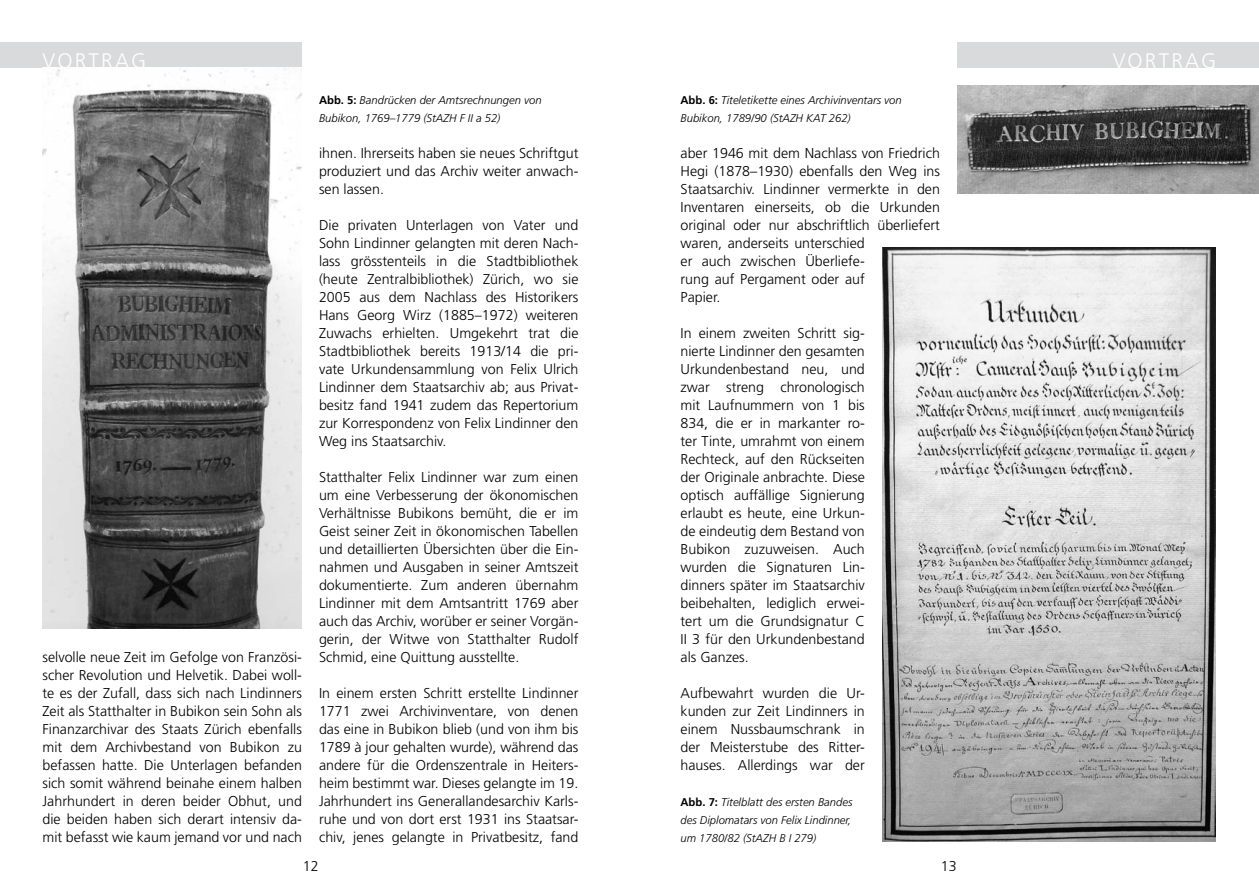
<style>
.page{position:relative;width:1259px;height:893px;background:#fff}
.page>*{position:absolute;margin:0;border:0;box-sizing:border-box;transform-origin:0 0}
.t1{font:300 21px "Frutiger";letter-spacing:.1em;color:#fff}
.t2{font:300 14.25px/18px "Frutiger";color:#000;text-align:justify}
.t3{font:italic 300 11.25px/18px "Frutiger";color:#000}
.s1{font-weight:700;font-style:normal}
</style>
<div class="page">
<div style="left:0;top:43px;width:302px;height:25px;background:#d9dadb"></div>
<div style="left:957px;top:43px;width:302px;height:25px;background:#d9dadb"></div>
<img style="left:43px;top:68px;width:259px;height:561px">
<img style="left:957px;top:86px;width:302px;height:108px">
<img style="left:883px;top:248px;width:332px;height:594px">
<h1 class="t1" style="left:43px;top:49px;width:105px">VORTRAG</h1>
<h1 class="t1" style="left:1112px;top:49px;width:105px">VORTRAG</h1>
<p class="t2" style="left:43px;top:648px;width:261px">selvolle neue Zeit im Gefolge von Französi&shy;scher Revolution und Helvetik. Dabei woll&shy;te es der Zufall, dass sich nach Lindinners Zeit als Statthalter in Bubikon sein Sohn als Finanzarchivar des Staats Zürich ebenfalls mit dem Archivbestand von Bubikon zu befassen hatte. Die Unterlagen befanden sich somit während beinahe einem halben Jahrhundert in deren beider Obhut, und die beiden haben sich derart intensiv da&shy;mit befasst wie kaum jemand vor und nach</p>
<p class="t3" style="left:319px;top:91px;width:224px"><span class="s1">Abb. 5:</span> Bandrücken der Amtsrechnungen von<br>Bubikon, 1769–1779 (StAZH F II a 52)</p>
<p class="t2" style="left:319px;top:144px;width:261px">ihnen. Ihrerseits haben sie neues Schriftgut produziert und das Archiv weiter anwach&shy;sen lassen.</p>
<p class="t2" style="left:319px;top:216px;width:261px">Die privaten Unterlagen von Vater und Sohn Lindinner gelangten mit deren Nach&shy;lass grösstenteils in die Stadtbibliothek (heute Zentralbibliothek) Zürich, wo sie 2005 aus dem Nachlass des Historikers Hans Georg Wirz (1885–1972) weiteren Zuwachs erhielten. Umgekehrt trat die Stadtbibliothek bereits 1913/14 die pri&shy;vate Urkundensammlung von Felix Ulrich Lindinner dem Staatsarchiv ab; aus Privat&shy;besitz fand 1941 zudem das Repertorium zur Korrespondenz von Felix Lindinner den Weg ins Staatsarchiv.</p>
<p class="t2" style="left:319px;top:468px;width:261px">Statthalter Felix Lindinner war zum einen um eine Verbesserung der ökonomischen Verhältnisse Bubikons bemüht, die er im Geist seiner Zeit in ökonomischen Tabellen und detaillierten Übersichten über die Ein&shy;nahmen und Ausgaben in seiner Amtszeit dokumentierte. Zum anderen übernahm Lindinner mit dem Amtsantritt 1769 aber auch das Archiv, worüber er seiner Vorgän&shy;gerin, der Witwe von Statthalter Rudolf Schmid, eine Quittung ausstellte.</p>
<p class="t2" style="left:319px;top:684px;width:261px">In einem ersten Schritt erstellte Lindinner 1771 zwei Archivinventare, von denen das eine in Bubikon blieb (und von ihm bis 1789 à jour gehalten wurde), während das andere für die Ordenszentrale in Heiters&shy;heim bestimmt war. Dieses gelangte im 19.<br>Jahrhundert ins Generallandesarchiv Karls&shy;ruhe und von dort erst 1931 ins Staatsar&shy;chiv, jenes gelangte in Privatbesitz, fand</p>
<p class="t3" style="left:680px;top:91px;width:223px"><span class="s1">Abb. 6:</span> Titeletikette eines Archivinventars von<br>Bubikon, 1789/90 (StAZH KAT 262)</p>
<p class="t2" style="left:680px;top:144px;width:261px;text-align:left">aber 1946 mit dem Nachlass von Friedrich Hegi (1878–1930) ebenfalls den Weg ins Staatsarchiv. Lindinner vermerkte in den Inventaren einerseits, ob die Urkunden original oder nur abschriftlich überliefert waren, anderseits unterschied<br>er auch zwischen Überliefe-<br>rung auf Pergament oder auf<br>Papier.</p>
<p class="t2" style="left:680px;top:324px;width:186px">In einem zweiten Schritt sig&shy;nierte Lindinner den gesamten Urkundenbestand neu, und zwar streng chronologisch mit Laufnummern von 1 bis 834, die er in markanter ro&shy;ter Tinte, umrahmt von einem Rechteck, auf den Rückseiten der Originale anbrachte. Diese optisch auffällige Signierung erlaubt es heute, eine Urkun&shy;de eindeutig dem Bestand von Bubikon zuzuweisen. Auch wurden die Signaturen Lin&shy;dinners später im Staatsarchiv beibehalten, lediglich erwei&shy;tert um die Grundsignatur C II 3 für den Urkundenbestand als Ganzes.</p>
<p class="t2" style="left:680px;top:684px;width:186px">Aufbewahrt wurden die Ur&shy;kunden zur Zeit Lindinners in einem Nussbaumschrank in der Meisterstube des Ritter&shy;hauses. Allerdings war der</p>
<p class="t3" style="left:680px;top:793px;width:173px;text-align:justify"><span class="s1">Abb. 7:</span> Titelblatt des ersten Bandes des Diplomatars von Felix Lindinner, um 1780/82 (StAZH B I 279)</p>
<p class="t2" style="left:303px;top:857px;width:17px">12</p>
<p class="t2" style="left:941px;top:857px;width:17px">13</p>
</div>
